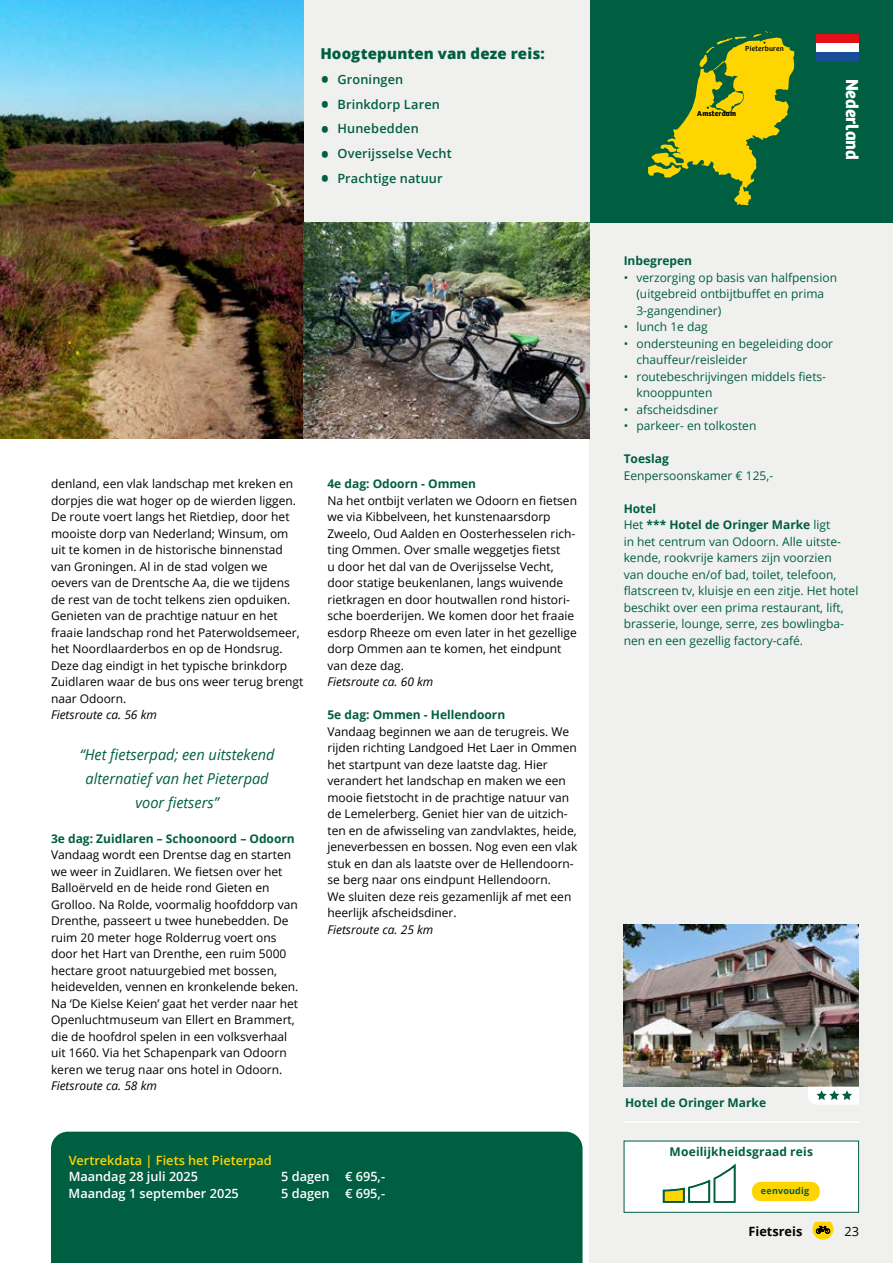
<style>
.page{position:relative;width:893px;height:1263px;background:#fff}
.page>*{position:absolute;margin:0;border:0;box-sizing:border-box;transform-origin:0 0}
.t1{font:700 18px "Bree";color:#fff}
.t2{font:italic 15px/24px "Open Sans";color:#005e41;text-align:center}
.t3{font:800 15px "Open Sans";letter-spacing:.01em;color:#005e41}
.t4{font:600 12.75px "Open Sans";letter-spacing:.015em;color:#005e41}
.t5{font:600 12.75px "Open Sans";color:#fff}
.t6{font:600 12.75px "Open Sans";color:#ffd500}
.t7{font:700 12.75px "Open Sans";color:#000}
.t8{font:12.75px "Open Sans";color:#000}
.t9{font:12px/16.5px "Open Sans";color:#000}
.t10{font:12px/16.5px "Open Sans";color:#005e41}
.t11{font:700 12px "Open Sans";color:#005e41}
.t12{font:italic 12px "Open Sans";color:#000}
.t13{font:700 9px "Open Sans";letter-spacing:.025em;color:#005e41}
.t14{font:7.5px/6px "Bree";letter-spacing:.02em;color:#000;text-align:center}
.t15{font:700 7.5px/6px "Bree";letter-spacing:.02em;color:#000}
.s1{font-size:24px}
.s2{font-weight:700}
</style>
<div class="page">
<div style="left:590px;top:0;width:303px;height:1263px;background:#f0f1ef"></div>
<div style="left:590px;top:0;width:303px;height:223px;background:#005e41"></div>
<div style="left:303px;top:0;width:287px;height:223px;background:#f0f1ef"></div>
<img style="left:624px;top:925px;width:235px;height:162px">
<img style="left:0;top:0;width:303px;height:439px">
<img style="left:303px;top:223px;width:287px;height:216px">
<hr style="left:624px;top:1121px;width:235px;height:2px;background:#fff">
<div style="left:51px;top:1132px;width:532px;height:131px;background:#005e41"></div>
<div style="left:624px;top:1141px;width:235px;height:72px;background:#fff;border:1px solid #005e41"></div>
<svg style="left:663px;top:1164px;width:73px;height:39px"></svg>
<div style="left:752px;top:1182px;width:68px;height:19px;background:#ffd500;border-radius:9px"></div>
<svg style="left:812px;top:1222px;width:21px;height:18px"></svg>
<svg style="left:648px;top:31px;width:146px;height:174px"></svg>
<div style="left:816px;top:34px;width:43px;height:9px;background:#e30f18"></div>
<div style="left:816px;top:43px;width:43px;height:9px;background:#fff"></div>
<div style="left:816px;top:52px;width:43px;height:9px;background:#164c98"></div>
<svg style="left:808px;top:1087px;width:51px;height:17px"></svg>
<p class="t3" style="left:320px;top:42px;width:226px">Hoogtepunten van deze reis:</p>
<p class="t4" style="left:320px;top:70px;width:85px"><span class="s1">•</span> Groningen</p>
<p class="t4" style="left:320px;top:95px;width:121px"><span class="s1">•</span> Brinkdorp Laren</p>
<p class="t4" style="left:320px;top:120px;width:100px"><span class="s1">•</span> Hunebedden</p>
<p class="t4" style="left:320px;top:145px;width:133px"><span class="s1">•</span> Overijsselse Vecht</p>
<p class="t4" style="left:320px;top:169px;width:124px"><span class="s1">•</span> Prachtige natuur</p>
<p class="t9" style="left:51px;top:475px;width:254px">denland, een vlak landschap met kreken en dorpjes die wat hoger op de wierden liggen.<br>De route voert langs het Rietdiep, door het mooiste dorp van Nederland; Winsum, om uit te komen in de historische binnenstad van Groningen. Al in de stad volgen we oevers van de Drentsche Aa, die we tijdens de rest van de tocht telkens zien opduiken.<br>Genieten van de prachtige natuur en het fraaie landschap rond het Paterwoldsemeer, het Noordlaarderbos en op de Hondsrug.<br>Deze dag eindigt in het typische brinkdorp Zuidlaren waar de bus ons weer terug brengt naar Odoorn.</p>
<p class="t12" style="left:51px;top:706px;width:107px">Fietsroute ca. 56 km</p>
<p class="t2" style="left:80px;top:742px;width:196px">“Het fietserpad; een uitstekend alternatief van het Pieterpad voor fietsers”</p>
<p class="t11" style="left:51px;top:830px;width:245px">3e dag: Zuidlaren – Schoonoord – Odoorn</p>
<p class="t9" style="left:51px;top:846px;width:249px">Vandaag wordt een Drentse dag en starten we weer in Zuidlaren. We fietsen over het Balloërveld en de heide rond Gieten en Grolloo. Na Rolde, voormalig hoofddorp van Drenthe, passeert u twee hunebedden. De ruim 20 meter hoge Rolderrug voert ons door het Hart van Drenthe, een ruim 5000 hectare groot natuurgebied met bossen, heidevelden, vennen en kronkelende beken.<br>Na ‘De Kielse Keien’ gaat het verder naar het Openluchtmuseum van Ellert en Brammert, die de hoofdrol spelen in een volksverhaal uit 1660. Via het Schapenpark van Odoorn keren we terug naar ons hotel in Odoorn.</p>
<p class="t12" style="left:51px;top:1078px;width:107px">Fietsroute ca. 58 km</p>
<p class="t11" style="left:327px;top:475px;width:150px">4e dag: Odoorn - Ommen</p>
<p class="t9" style="left:327px;top:492px;width:251px">Na het ontbijt verlaten we Odoorn en fietsen we via Kibbelveen, het kunstenaarsdorp Zweelo, Oud Aalden en Oosterhesselen rich&shy;ting Ommen. Over smalle weggetjes fietst<br>u door het dal van de Overijsselse Vecht, door statige beukenlanen, langs wuivende rietkragen en door houtwallen rond histori&shy;sche boerderijen. We komen door het fraaie esdorp Rheeze om even later in het gezellige dorp Ommen aan te komen, het eindpunt van deze dag.</p>
<p class="t12" style="left:327px;top:673px;width:107px">Fietsroute ca. 60 km</p>
<p class="t11" style="left:327px;top:706px;width:179px">5e dag: Ommen - Hellendoorn</p>
<p class="t9" style="left:327px;top:723px;width:251px">Vandaag beginnen we aan de terugreis. We rijden richting Landgoed Het Laer in Ommen het startpunt van deze laatste dag. Hier verandert het landschap en maken we een mooie fietstocht in de prachtige natuur van de Lemelerberg. Geniet hier van de uitzich&shy;ten en de afwisseling van zandvlaktes, heide, jeneverbessen en bossen. Nog even een vlak stuk en dan als laatste over de Hellendoorn&shy;se berg naar ons eindpunt Hellendoorn.<br>We sluiten deze reis gezamenlijk af met een heerlijk afscheidsdiner.</p>
<p class="t12" style="left:327px;top:921px;width:107px">Fietsroute ca. 25 km</p>
<p class="t6" style="left:69px;top:1151px;width:205px">Vertrekdata | Fiets het Pieterpad</p>
<p class="t5" style="left:69px;top:1168px;width:131px">Maandag 28 juli 2025</p>
<p class="t5" style="left:281px;top:1168px;width:105px">5 dagen € 695,-</p>
<p class="t5" style="left:69px;top:1184px;width:172px">Maandag 1 september 2025</p>
<p class="t5" style="left:281px;top:1184px;width:105px">5 dagen € 695,-</p>
<p class="t14" style="left:745px;top:39px;width:40px">•<br>Pieterburen</p>
<p class="t15" style="left:697px;top:103px;width:40px;text-indent:9px">•<br>Amsterdam</p>
<h1 class="t1" style="left:866px;top:79px;width:83px;rotate:90deg">Nederland</h1>
<p class="t11" style="left:624px;top:252px;width:70px">Inbegrepen</p>
<p class="t10" style="left:636px;top:269px;width:202px;text-indent:-13px">• verzorging op basis van halfpension (uitgebreid ontbijtbuffet en prima<br>3-gangendiner)</p>
<p class="t10" style="left:624px;top:318px;width:86px">• lunch 1e dag</p>
<p class="t10" style="left:636px;top:335px;width:198px;text-indent:-13px">• ondersteuning en begeleiding door chauffeur/reisleider</p>
<p class="t10" style="left:636px;top:368px;width:191px;text-indent:-13px">• routebeschrijvingen middels fiets&shy;knooppunten</p>
<p class="t10" style="left:624px;top:401px;width:96px">• afscheidsdiner</p>
<p class="t10" style="left:624px;top:417px;width:134px">• parkeer- en tolkosten</p>
<p class="t11" style="left:624px;top:450px;width:47px">Toeslag</p>
<p class="t10" style="left:624px;top:467px;width:151px">Eenpersoonskamer € 125,-</p>
<p class="t10" style="left:624px;top:500px;width:236px"><span class="s2">Hotel<br></span>Het <span class="s2">*** Hotel de Oringer Marke</span> ligt<br>in het centrum van Odoorn. Alle uitste&shy;kende, rookvrije kamers zijn voorzien<br>van douche en/of bad, toilet, telefoon, flatscreen tv, kluisje en een zitje. Het hotel beschikt over een prima restaurant, lift, brasserie, lounge, serre, zes bowlingba&shy;nen en een gezellig factory-café.</p>
<p class="t11" style="left:625px;top:1094px;width:143px">Hotel de Oringer Marke</p>
<p class="t11" style="left:670px;top:1143px;width:145px">Moeilijkheidsgraad reis</p>
<p class="t13" style="left:761px;top:1185px;width:50px">eenvoudig</p>
<p class="t7" style="left:749px;top:1222px;width:55px">Fietsreis</p>
<p class="t8" style="left:844px;top:1222px;width:16px">23</p>
</div>
